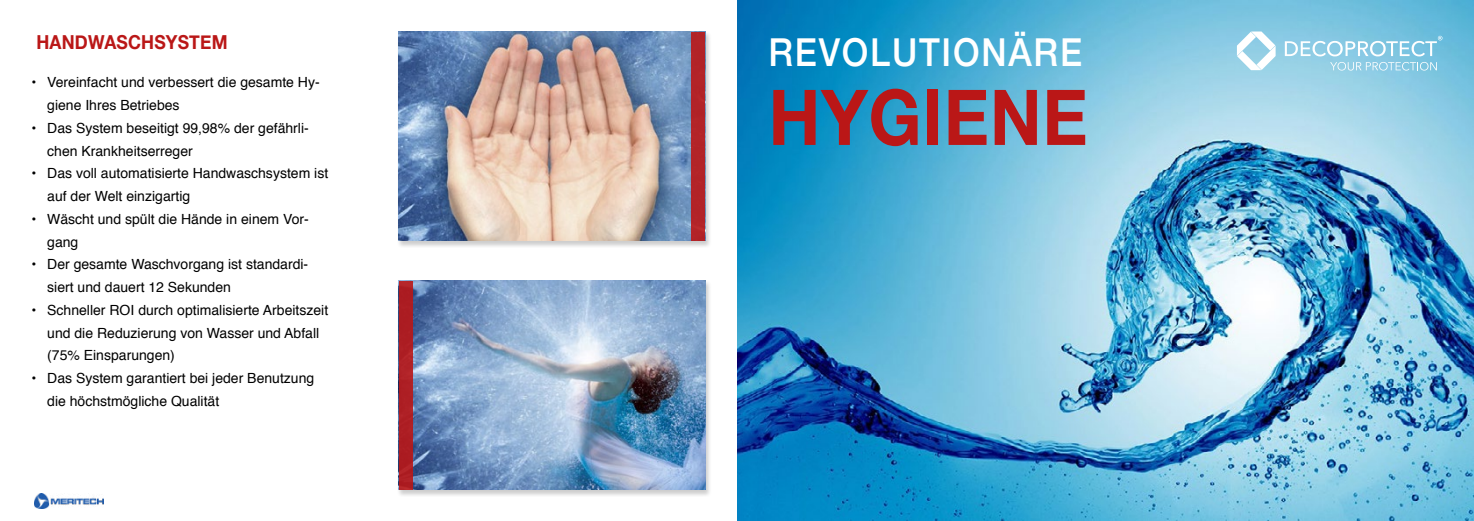
<style>
.page{position:relative;width:1474px;height:521px;background:#fff}
.page>*{position:absolute;margin:0;border:0;box-sizing:border-box;transform-origin:0 0}
.t1{font:700 77px "Helvetica Neue";letter-spacing:.01em;color:#ba1717;scale:.91 1}
.t2{font:500 38.5px "Helvetica Neue";letter-spacing:.05em;color:#fff;scale:.91 1}
.t3{font:700 19.25px "Helvetica Neue";letter-spacing:.01em;color:#ba1717;scale:.91 1}
.t4{font:14px/22.8px "Helvetica";color:#000}
</style>
<div class="page">
<img style="left:737px;top:0;width:736px;height:521px">
<div style="left:397px;top:32px;width:314px;height:216px;background:#000;opacity:.2"></div>
<img style="left:398px;top:32px;width:307px;height:209px">
<div style="left:691px;top:32px;width:14px;height:208px;background:#b22428"></div>
<div style="left:397px;top:281px;width:314px;height:216px;background:#000;opacity:.2"></div>
<img style="left:413px;top:281px;width:292px;height:209px">
<div style="left:399px;top:281px;width:14px;height:209px;background:#ad1e23"></div>
<img style="left:35px;top:494px;width:68px;height:14px">
<svg style="left:1330px;top:62px;width:106px;height:9px"></svg>
<svg style="left:1236px;top:32px;width:39px;height:38px"></svg>
<svg style="left:1284px;top:36px;width:158px;height:20px"></svg>
<h3 class="t3" style="left:36px;top:27px;width:211px">HANDWASCHSYSTEM</h3>
<p class="t4" style="left:47px;top:71px;width:274px;text-indent:-16px">• Vereinfacht und verbessert die gesamte Hy&shy;giene Ihres Betriebes</p>
<p class="t4" style="left:47px;top:117px;width:263px;text-indent:-16px">• Das System beseitigt 99,98% der gefährli&shy;chen Krankheitserreger</p>
<p class="t4" style="left:47px;top:162px;width:282px;text-indent:-16px">• Das voll automatisierte Handwaschsystem ist auf der Welt einzigartig</p>
<p class="t4" style="left:47px;top:208px;width:263px;text-indent:-16px">• Wäscht und spült die Hände in einem Vor&shy;gang</p>
<p class="t4" style="left:47px;top:253px;width:262px;text-indent:-16px">• Der gesamte Waschvorgang ist standardi&shy;siert und dauert 12 Sekunden</p>
<p class="t4" style="left:47px;top:299px;width:282px;text-indent:-16px">• Schneller ROI durch optimalisierte Arbeitszeit und die Reduzierung von Wasser und Abfall (75% Einsparungen)</p>
<p class="t4" style="left:47px;top:367px;width:268px;text-indent:-16px">• Das System garantiert bei jeder Benutzung die höchstmögliche Qualität</p>
<h2 class="t2" style="left:768px;top:21px;width:346px">REVOLUTIONÄRE</h2>
<h1 class="t1" style="left:768px;top:57px;width:352px">HYGIENE</h1>
</div>
